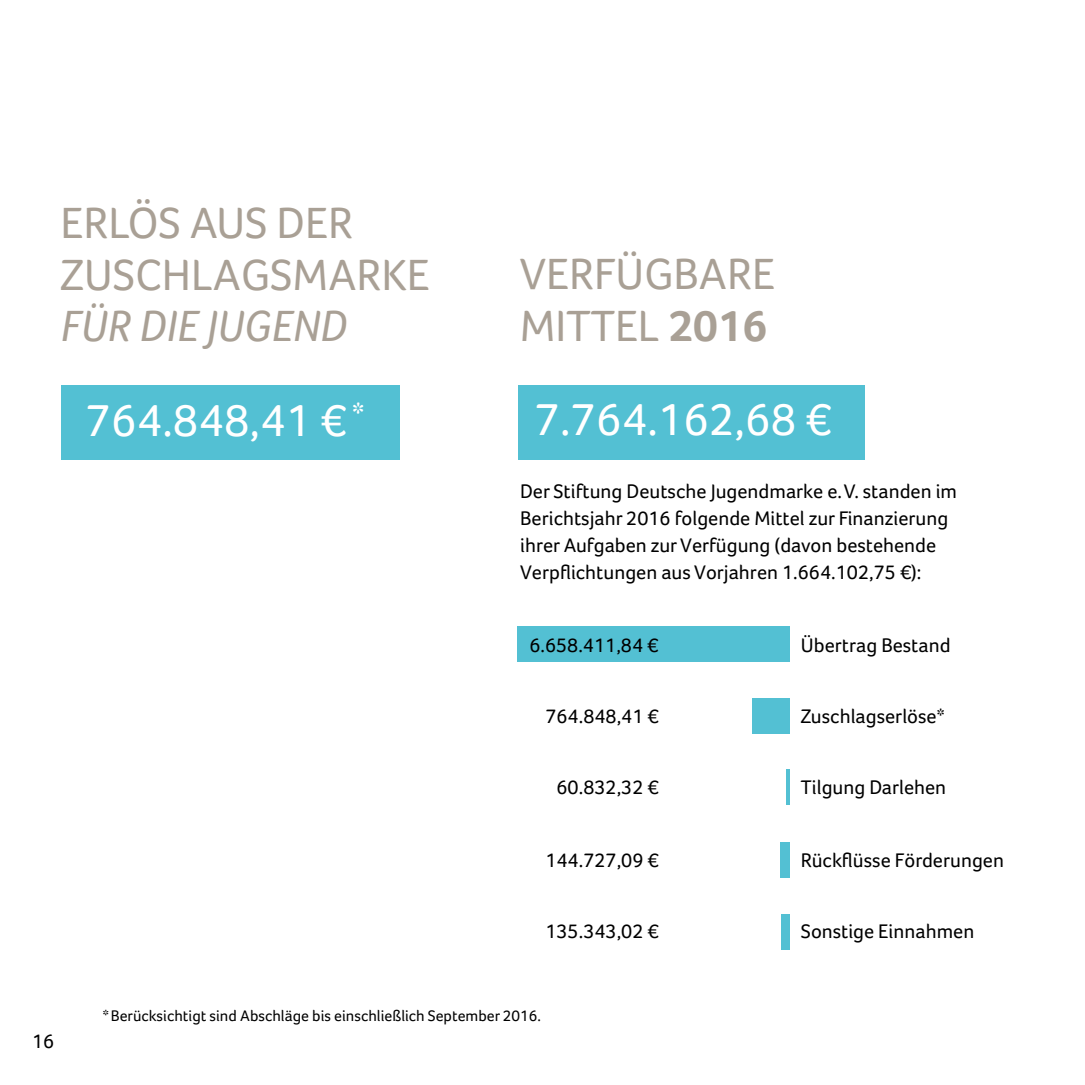
<style>
.page{position:relative;width:1085px;height:1085px;background:#fff}
.page>*{position:absolute;margin:0;border:0;box-sizing:border-box;transform-origin:0 0}
.t1{font:46.57px "Foco";color:#fff}
.t2{font:45px/51.8px "Foco";color:#a9a095}
.t3{font:italic 45px "Foco";color:#a9a095}
.t4{font:20.25px/27px "Foco";color:#000}
.t5{font:15.75px "Foco";color:#000}
.s1{font-weight:700}
</style>
<div class="page">
<div style="left:517px;top:626px;width:272px;height:35px;background:#53c0d3"></div>
<div style="left:752px;top:697px;width:37px;height:36px;background:#53c0d3"></div>
<svg style="left:786px;top:769px;width:3px;height:35px"></svg>
<div style="left:779px;top:842px;width:10px;height:35px;background:#53c0d3"></div>
<div style="left:780px;top:913px;width:9px;height:36px;background:#53c0d3"></div>
<hr style="left:1084px;top:0;width:1px;height:258px;background:#53c0d3">
<div style="left:518px;top:384px;width:346px;height:75px;background:#53c0d3"></div>
<div style="left:61px;top:384px;width:338px;height:75px;background:#53c0d3"></div>
<h2 class="t2" style="left:61px;top:196px;width:370px">ERLÖS AUS DER<br>ZUSCHLAGSMARKE</h2>
<h2 class="t3" style="left:61px;top:300px;width:288px">FÜR DIE JUGEND</h2>
<h2 class="t2" style="left:520px;top:247px;width:257px">VERFÜGBARE<br>MITTEL <span class="s1">2016</span></h2>
<h1 class="t1" style="left:86px;top:393px;width:280px">764.848,41 € <sup>*</sup></h1>
<h1 class="t1" style="left:534px;top:392px;width:298px">7.764.162,68 €</h1>
<p class="t4" style="left:520px;top:477px;width:438px">Der Stiftung Deutsche Jugendmarke e. V. standen im Berichtsjahr 2016 folgende Mittel zur Finanzierung ihrer Aufgaben zur Verfügung (davon bestehende Verpflichtungen aus Vorjahren 1.664.102,75 €):</p>
<p class="t4" style="left:529px;top:631px;width:130px">6.658.411,84 €</p>
<p class="t4" style="left:800px;top:631px;width:151px">Übertrag Bestand</p>
<p class="t4" style="left:545px;top:702px;width:115px">764.848,41 €</p>
<p class="t4" style="left:800px;top:702px;width:145px">Zuschlagserlöse*</p>
<p class="t4" style="left:556px;top:773px;width:104px">60.832,32 €</p>
<p class="t4" style="left:800px;top:773px;width:147px">Tilgung Darlehen</p>
<p class="t4" style="left:545px;top:846px;width:115px">144.727,09 €</p>
<p class="t4" style="left:800px;top:846px;width:204px">Rückflüsse Förderungen</p>
<p class="t4" style="left:545px;top:917px;width:115px">135.343,02 €</p>
<p class="t4" style="left:800px;top:917px;width:175px">Sonstige Einnahmen</p>
<p class="t4" style="left:32px;top:1027px;width:24px">16</p>
<p class="t5" style="left:103px;top:1006px;width:440px">* Berücksichtigt sind Abschläge bis einschließlich September 2016.</p>
</div>
